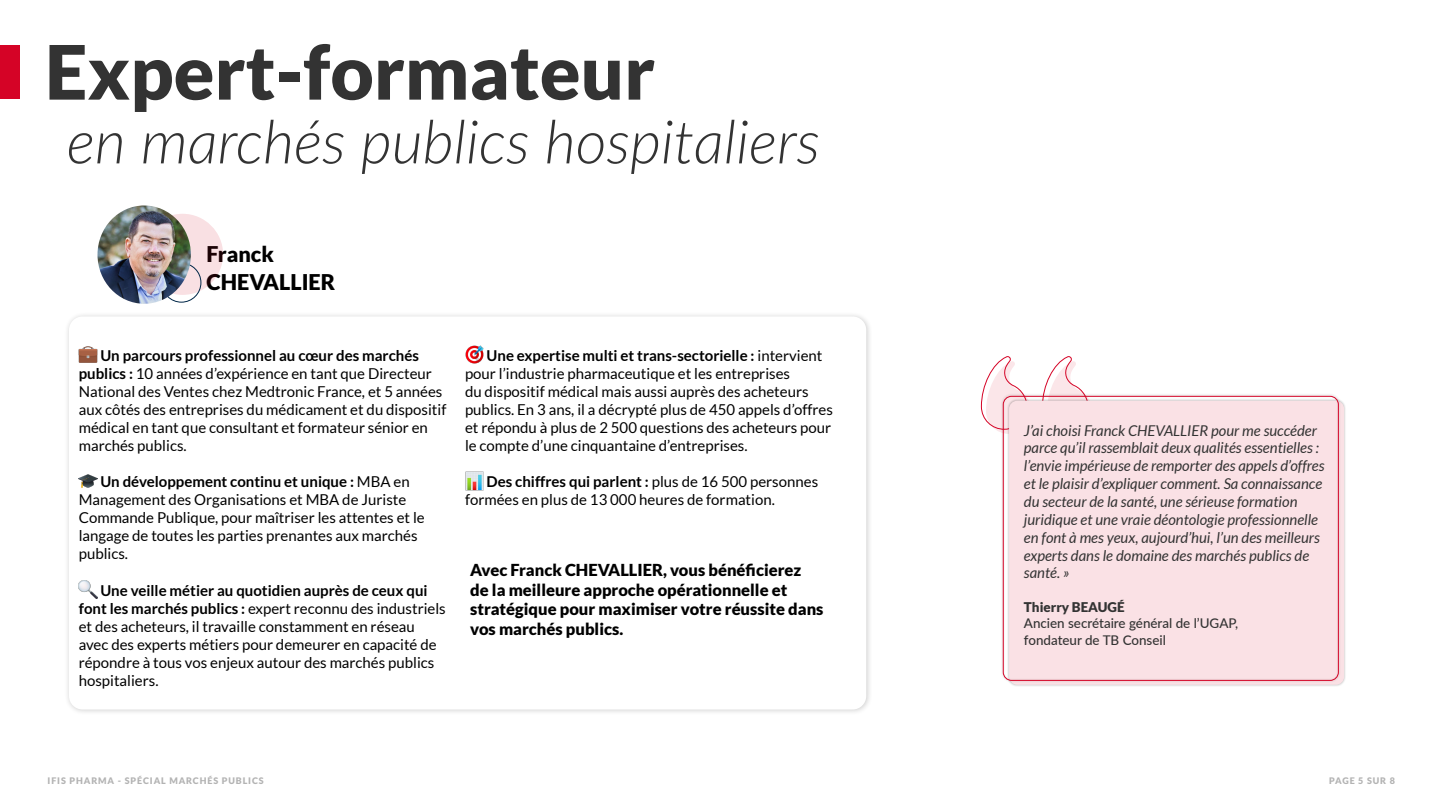
<style>
.page{position:relative;width:1440px;height:810px;background:#fff}
.page>*{position:absolute;margin:0;border:0;box-sizing:border-box;transform-origin:0 0}
.t1{font:900 75px "Lato";color:#333}
.t2{font:italic 300 60px "Lato";color:#333}
.t3{font:900 21.67px/28.3px "Lato";color:#000}
.t4{font:900 16.5px/19.8px "Lato";color:#000}
.t5{font:15px/18px "Lato";color:#000}
.t6{font:italic 14.92px/17.9px "Lato";color:#333}
.t7{font:500 13.42px/16px "Lato";color:#333}
.t8{font:900 13.42px "Lato";color:#333}
.t9{font:900 9px "Lato";letter-spacing:.1em;color:#b3b3b3}
.s1{font-weight:700}
</style>
<div class="page">
<div style="left:0;top:45px;width:20px;height:54px;background:#d50326"></div>
<div style="left:64px;top:311px;width:809px;height:405px;background:#000;opacity:.2"></div>
<div style="left:69px;top:316px;width:797px;height:394px;background:#fff;border-radius:14px"></div>
<img style="left:79px;top:346px;width:18px;height:17px">
<img style="left:79px;top:474px;width:18px;height:14px">
<img style="left:79px;top:580px;width:18px;height:19px">
<img style="left:465px;top:345px;width:19px;height:19px">
<img style="left:465px;top:472px;width:19px;height:18px">
<div style="left:142px;top:214px;width:81px;height:81px;background:#f9e0e3;border-radius:50%"></div>
<div style="left:162px;top:263px;width:39px;height:39px;border:1px solid #002748;border-radius:50%"></div>
<img style="left:98px;top:206px;width:93px;height:98px">
<svg style="left:981px;top:357px;width:43px;height:75px"></svg>
<svg style="left:1043px;top:357px;width:42px;height:37px"></svg>
<div style="left:1001px;top:394px;width:340px;height:289px;background:#fae1e5"></div>
<div style="left:1003px;top:396px;width:336px;height:285px;border:1px solid #d50326;border-radius:8px"></div>
<h1 class="t1" style="left:45px;top:28px;width:612px">Expert-formateur</h1>
<h2 class="t2" style="left:67px;top:100px;width:755px">en marchés publics hospitaliers</h2>
<h3 class="t3" style="left:207px;top:239px;width:130px">Franck<br>CHEVALLIER</h3>
<p class="t5" style="left:79px;top:346px;width:369px;text-indent:22px"><span class="s1">Un parcours professionnel au cœur des marchés publics :</span> 10 années d’expérience en tant que Directeur National des Ventes chez Medtronic France, et 5 années aux côtés des entreprises du médicament et du dispositif médical en tant que consultant et formateur sénior en marchés publics.</p>
<p class="t5" style="left:79px;top:473px;width:348px;text-indent:22px"><span class="s1">Un développement continu et unique :</span> MBA en Management des Organisations et MBA de Juriste Commande Publique, pour maîtriser les attentes et le langage de toutes les parties prenantes aux marchés publics.</p>
<p class="t5" style="left:79px;top:581px;width:369px;text-indent:22px"><span class="s1">Une veille métier au quotidien auprès de ceux qui font les marchés publics :</span> expert reconnu des industriels et des acheteurs, il travaille constamment en réseau avec des experts métiers pour demeurer en capacité de répondre à tous vos enjeux autour des marchés publics hospitaliers.</p>
<p class="t5" style="left:465px;top:346px;width:370px;text-indent:22px"><span class="s1">Une expertise multi et trans-sectorielle :</span> intervient pour l’industrie pharmaceutique et les entreprises<br>du dispositif médical mais aussi auprès des acheteurs publics. En 3 ans, il a décrypté plus de 450 appels d’offres et répondu à plus de 2 500 questions des acheteurs pour le compte d’une cinquantaine d’entreprises.</p>
<p class="t5" style="left:465px;top:473px;width:355px;text-indent:22px"><span class="s1">Des chiffres qui parlent :</span> plus de 16 500 personnes formées en plus de 13 000 heures de formation.</p>
<p class="t4" style="left:470px;top:559px;width:355px">Avec Franck CHEVALLIER, vous bénéficierez de la meilleure approche opérationnelle et stratégique pour maximiser votre réussite dans vos marchés publics.</p>
<p class="t6" style="left:1024px;top:422px;width:302px">J’ai choisi Franck CHEVALLIER pour me succéder parce qu’il rassemblait deux qualités essentielles : l’envie impérieuse de remporter des appels d’offres et le plaisir d’expliquer comment. Sa connaissance du secteur de la santé, une sérieuse formation juridique et une vraie déontologie professionnelle en font à mes yeux, aujourd’hui, l’un des meilleurs experts dans le domaine des marchés publics de santé. »</p>
<p class="t8" style="left:1024px;top:600px;width:102px">Thierry BEAUGÉ</p>
<p class="t7" style="left:1024px;top:615px;width:216px">Ancien secrétaire général de l’UGAP, fondateur de TB Conseil</p>
<p class="t9" style="left:48px;top:775px;width:218px">IFIS PHARMA - SPÉCIAL MARCHÉS PUBLICS</p>
<p class="t9" style="left:1329px;top:775px;width:67px">PAGE 5 SUR 8</p>
</div>
